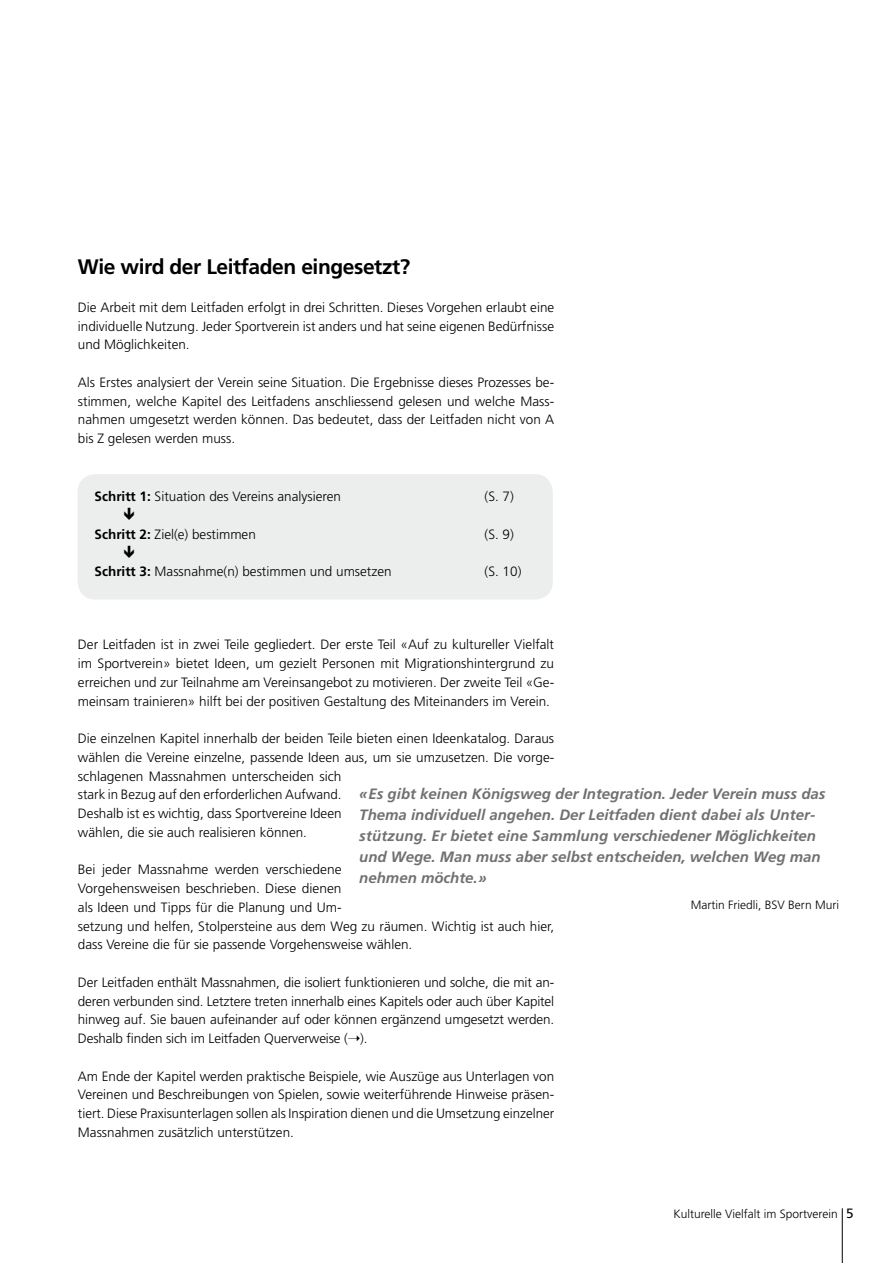
<style>
.page{position:relative;width:893px;height:1263px;background:#fff}
.page>*{position:absolute;margin:0;border:0;box-sizing:border-box;transform-origin:0 0}
.t1{font:700 21px "Frutiger LT";letter-spacing:-.02em;color:#000}
.t2{font:italic 700 15px/21px "Frutiger LT";color:#707172}
.t3{font:300 13.5px/18.8px "Frutiger LT";color:#000;text-align:justify}
.t4{font:300 12px "Frutiger LT";color:#000}
.s1{font-weight:700}
.s2{font-weight:400;font-size:13.5px}
</style>
<div class="page">
<hr style="left:842px;top:1208px;width:1px;height:55px;background:#000">
<div style="left:78px;top:474px;width:475px;height:126px;background:#eceded;border-radius:18px"></div>
<h1 class="t1" style="left:78px;top:255px;width:334px">Wie wird der Leitfaden eingesetzt?</h1>
<p class="t3" style="left:78px;top:298px;width:478px">Die Arbeit mit dem Leitfaden erfolgt in drei Schritten. Dieses Vorgehen erlaubt eine individuelle Nutzung. Jeder Sportverein ist anders und hat seine eigenen Bedürfnisse und Möglichkeiten.</p>
<p class="t3" style="left:78px;top:373px;width:478px">Als Erstes analysiert der Verein seine Situation. Die Ergebnisse dieses Prozesses be&shy;stimmen, welche Kapitel des Leitfadens anschliessend gelesen und welche Mass&shy;nahmen umgesetzt werden können. Das bedeutet, dass der Leitfaden nicht von A bis Z gelesen werden muss.</p>
<p class="t3" style="left:95px;top:487px;width:248px"><span class="s1">Schritt 1:</span> Situation des Vereins analysieren</p>
<p class="t3" style="left:485px;top:487px;width:31px">(S. 7)</p>
<p class="t3" style="left:95px;top:525px;width:163px"><span class="s1">Schritt 2:</span> Ziel(e) bestimmen</p>
<p class="t3" style="left:485px;top:525px;width:31px">(S. 9)</p>
<p class="t3" style="left:95px;top:562px;width:299px"><span class="s1">Schritt 3:</span> Massnahme(n) bestimmen und umsetzen</p>
<p class="t3" style="left:485px;top:562px;width:38px">(S. 10)</p>
<p class="t3" style="left:78px;top:635px;width:478px">Der Leitfaden ist in zwei Teile gegliedert. Der erste Teil «Auf zu kultureller Vielfalt im Sportverein» bietet Ideen, um gezielt Personen mit Migrationshintergrund zu erreichen und zur Teilnahme am Vereinsangebot zu motivieren. Der zweite Teil «Ge&shy;meinsam trainieren» hilft bei der positiven Gestaltung des Miteinanders im Verein.</p>
<p class="t3" style="left:78px;top:729px;width:478px;text-align:left">Die einzelnen Kapitel innerhalb der beiden Teile bieten einen Ideenkatalog. Daraus wählen die Vereine einzelne, passende Ideen aus, um sie umzusetzen. Die vorge&shy;schlagenen Massnahmen unterscheiden sich<br>stark in Bezug auf den erforderlichen Aufwand.<br>Deshalb ist es wichtig, dass Sportvereine Ideen<br>wählen, die sie auch realisieren können.</p>
<p class="t3" style="left:78px;top:860px;width:478px;text-align:left">Bei jeder Massnahme werden verschiedene<br>Vorgehensweisen beschrieben. Diese dienen<br>als Ideen und Tipps für die Planung und Um-<br>setzung und helfen, Stolpersteine aus dem Weg zu räumen. Wichtig ist auch hier, dass Vereine die für sie passende Vorgehensweise wählen.</p>
<p class="t3" style="left:78px;top:973px;width:478px">Der Leitfaden enthält Massnahmen, die isoliert funktionieren und solche, die mit an&shy;deren verbunden sind. Letztere treten innerhalb eines Kapitels oder auch über Kapitel hinweg auf. Sie bauen aufeinander auf oder können ergänzend umgesetzt werden.<br>Deshalb finden sich im Leitfaden Querverweise (➝).</p>
<p class="t3" style="left:78px;top:1067px;width:478px">Am Ende der Kapitel werden praktische Beispiele, wie Auszüge aus Unterlagen von Vereinen und Beschreibungen von Spielen, sowie weiterführende Hinweise präsen&shy;tiert. Diese Praxisunterlagen sollen als Inspiration dienen und die Umsetzung einzelner Massnahmen zusätzlich unterstützen.</p>
<p class="t2" style="left:359px;top:783px;width:468px">«Es gibt keinen Königsweg der Integration. Jeder Verein muss das Thema individuell angehen. Der Leitfaden dient dabei als Unter&shy;stützung. Er bietet eine Sammlung verschiedener Möglichkeiten und Wege. Man muss aber selbst entscheiden, welchen Weg man nehmen möchte.»</p>
<p class="t4" style="left:691px;top:898px;width:150px">Martin Friedli, BSV Bern Muri</p>
<p class="t4" style="left:673px;top:1207px;width:182px">Kulturelle Vielfalt im Sportverein <span class="s2">5</span></p>
</div>
